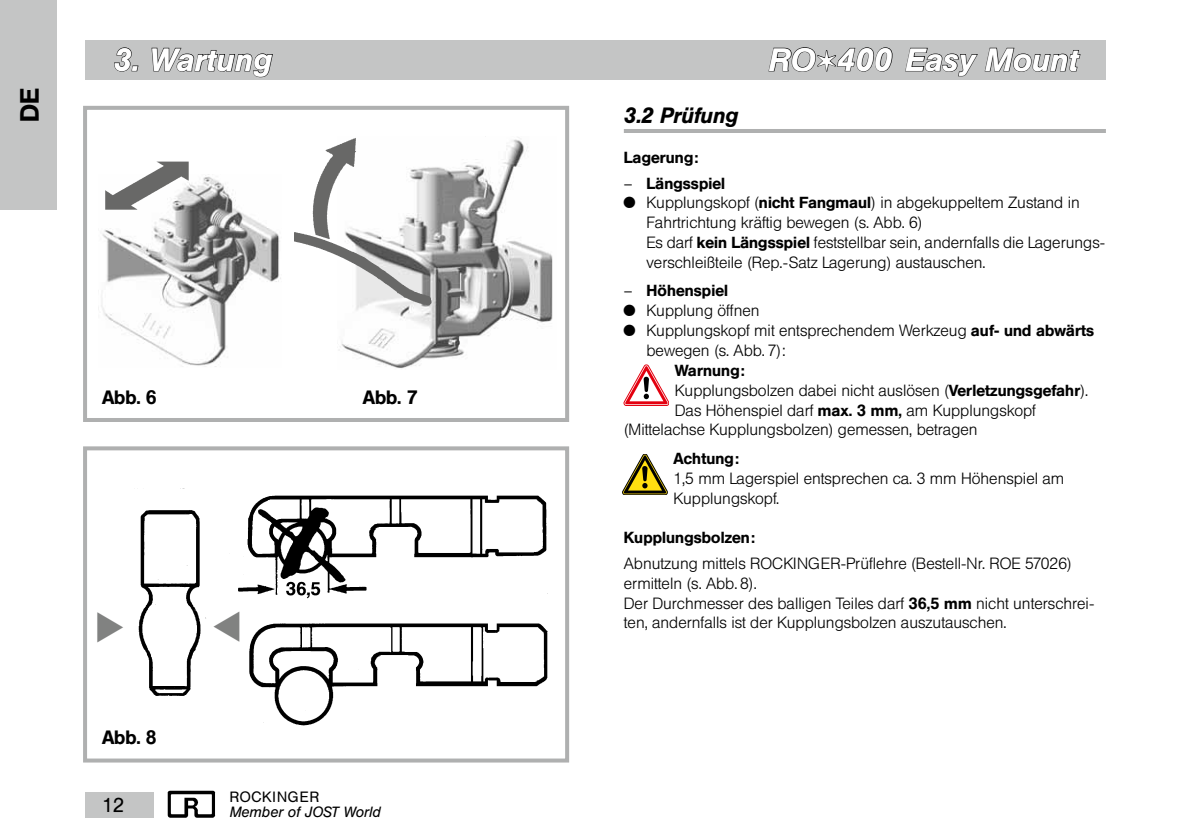
<style>
.page{position:relative;width:1191px;height:840px;background:#fff}
.page>*{position:absolute;margin:0;border:0;box-sizing:border-box;transform-origin:0 0}
.t1{font:italic 500 32px "HE10";letter-spacing:.025em;color:#fff}
.t2{font:31.8px "ZA15 No 100";color:#818281}
.t3{font:500 26.4px "HE10";color:#000}
.t4{font:italic 500 22px "HE10";letter-spacing:.015em;color:#000}
.t5{font:20px "HE10";color:#000}
.t6{font:500 19.2px "HE10";color:#000}
.t7{font:300 16px/19.8px "HE10";letter-spacing:.015em;color:#000}
.t8{font:500 16px "HE10";letter-spacing:.015em;color:#000}
.t9{font:italic 14.8px "HE10";letter-spacing:.015em;color:#000}
.t10{font:14.8px "HE10";letter-spacing:.05em;color:#000}
.s1{font-family:"ZA15 No 100";font-weight:400;font-style:normal;font-size:24px}
.s2{font-weight:300}
.s3{font-family:"AK11 Figures Mathematic";font-weight:400}
.s4{font-weight:500}
</style>
<div class="page">
<div style="left:85px;top:791px;width:68px;height:25px;background:#c4c5c5"></div>
<img style="left:167px;top:790px;width:49px;height:27px">
<img style="left:379px;top:248px;width:174px;height:121px">
<div style="left:83px;top:106px;width:486px;height:316px;border:4px solid #afb0b0"></div>
<div style="left:83px;top:446px;width:486px;height:316px;border:4px solid #afb0b0"></div>
<hr style="left:624px;top:129px;width:482px;height:4px;background:#afb0b0">
<img style="left:98px;top:176px;width:183px;height:191px">
<img style="left:105px;top:161px;width:88px;height:53px">
<img style="left:295px;top:137px;width:241px;height:225px">
<img style="left:138px;top:488px;width:410px;height:238px">
<div style="left:0;top:0;width:57px;height:210px;background:#c4c5c5"></div>
<div style="left:85px;top:40px;width:1021px;height:39px;background:#c4c5c5"></div>
<svg style="left:114px;top:47px;width:25px;height:25px"></svg>
<svg style="left:151px;top:47px;width:122px;height:33px"></svg>
<svg style="left:768px;top:47px;width:125px;height:33px"></svg>
<svg style="left:904px;top:47px;width:74px;height:33px"></svg>
<svg style="left:984px;top:47px;width:97px;height:33px"></svg>
<svg style="left:622px;top:454px;width:45px;height:40px"></svg>
<svg style="left:624px;top:364px;width:45px;height:41px"></svg>
<h3 class="t3" style="left:14px;top:122px;width:35px;rotate:-90deg">DE</h3>
<h1 class="t1" style="left:113px;top:41px;width:159px">3. Wartung</h1>
<h1 class="t1" style="left:768px;top:41px;width:311px">RO<span class="s1">i</span>400 Easy Mount</h1>
<p class="t6" style="left:102px;top:385px;width:56px">Abb. 6</p>
<h2 class="t2" style="left:124px;top:611px;width:32px;rotate:90deg">ı</h2>
<h2 class="t2" style="left:213px;top:641px;width:32px;rotate:-90deg">ı</h2>
<p class="t6" style="left:363px;top:385px;width:56px">Abb. 7</p>
<h3 class="t4" style="left:624px;top:103px;width:115px">3.2 Prüfung</h3>
<p class="t8" style="left:624px;top:148px;width:76px">Lagerung:</p>
<p class="t8" style="left:624px;top:173px;width:103px"><span class="s2">–</span> Längsspiel</p>
<p class="t7" style="left:624px;top:193px;width:457px"><span class="s3">X</span> Kupplungskopf (<span class="s4">nicht Fangmaul</span>) in abgekuppeltem Zustand in</p>
<p class="t7" style="left:646px;top:213px;width:277px">Fahrtrichtung kräftig bewegen (s. Abb. 6)</p>
<p class="t7" style="left:646px;top:232px;width:459px">Es darf <span class="s4">kein Längsspiel</span> feststellbar sein, andernfalls die Lagerungs-</p>
<p class="t7" style="left:646px;top:252px;width:340px">verschleißteile (Rep.-Satz Lagerung) austauschen.</p>
<p class="t8" style="left:624px;top:281px;width:106px"><span class="s2">–</span> Höhenspiel</p>
<p class="t7" style="left:624px;top:300px;width:137px"><span class="s3">X</span> Kupplung öffnen</p>
<p class="t7" style="left:624px;top:320px;width:471px"><span class="s3">X</span> Kupplungskopf mit entsprechendem Werkzeug <span class="s4">auf- und abwärts</span></p>
<p class="t7" style="left:646px;top:340px;width:140px">bewegen (s. Abb. 7):</p>
<p class="t8" style="left:675px;top:360px;width:71px">Warnung:</p>
<p class="t7" style="left:675px;top:380px;width:414px">Kupplungsbolzen dabei nicht auslösen (<span class="s4">Verletzungsgefahr</span>).</p>
<p class="t7" style="left:675px;top:400px;width:362px">Das Höhenspiel darf <span class="s4">max. 3 mm,</span> am Kupplungskopf</p>
<p class="t7" style="left:624px;top:419px;width:355px">(Mittelachse Kupplungsbolzen) gemessen, betragen</p>
<p class="t8" style="left:673px;top:448px;width:67px">Achtung:</p>
<p class="t7" style="left:673px;top:468px;width:392px">1,5 mm Lagerspiel entsprechen ca. 3 mm Höhenspiel am<br>Kupplungskopf.</p>
<p class="t8" style="left:624px;top:528px;width:133px">Kupplungsbolzen:</p>
<p class="t7" style="left:624px;top:553px;width:472px">Abnutzung mittels ROCKINGER-Prüflehre (Bestell-Nr. ROE 57026) ermitteln (s. Abb. 8).<br>Der Durchmesser des balligen Teiles darf <span class="s4">36,5 mm</span> nicht unterschrei&shy;ten, andernfalls ist der Kupplungsbolzen auszutauschen.</p>
<p class="t6" style="left:102px;top:725px;width:56px">Abb. 8</p>
<p class="t5" style="left:102px;top:792px;width:24px">12</p>
<p class="t10" style="left:230px;top:788px;width:91px">ROCKINGER</p>
<p class="t9" style="left:230px;top:803px;width:153px">Member of JOST World</p>
</div>
